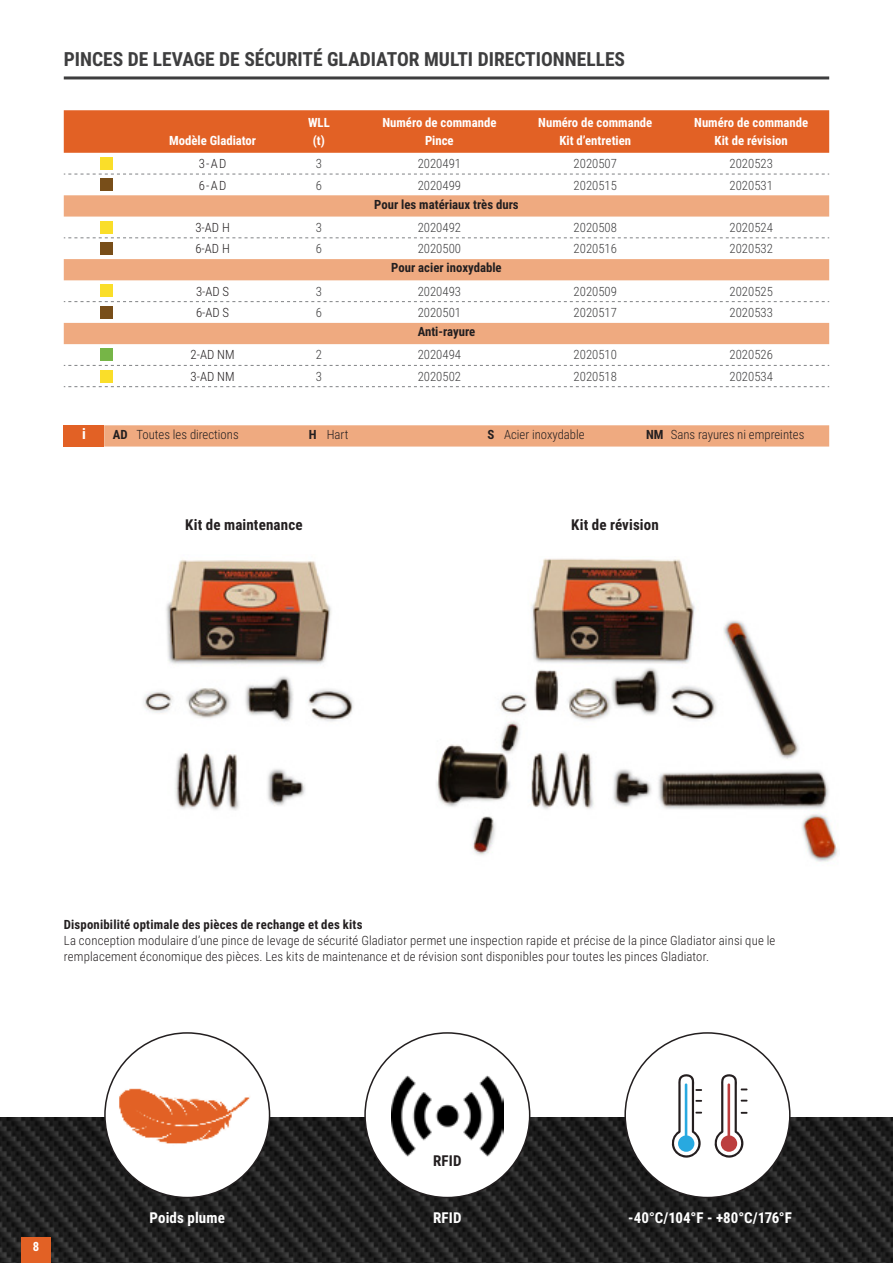
<style>
.page{position:relative;width:893px;height:1263px;background:#fff}
.page>*{position:absolute;margin:0;border:0;box-sizing:border-box;transform-origin:0 0}
._0-kop_2{font:700 19.5px "Roboto Condensed";color:#3e3e3f}
.bij-gecentreerd_bold_10{font:700 15px "Roboto Condensed";letter-spacing:.01em;color:#231f20}
.bij-diap-gecentreerd_10{font:700 15px "Roboto Condensed";letter-spacing:-.01em;color:#fff}
.bij-diap-gecentreerd_10-2{font:700 15px "Roboto Condensed";letter-spacing:.01em;color:#fff}
._1-tekst_frans{font:300 12.75px/15.8px "Roboto Condensed";letter-spacing:.01em;color:#231f20}
.t1{font:300 12.75px "Roboto Condensed";color:#3e3e3f}
._3-TK{font:700 12.75px "Roboto Condensed";color:#231f20}
.tabel_diap{font:700 12.75px/18px "Roboto Condensed";color:#fff;text-align:center}
</style>
<div class="page">
<img style="left:0;top:1117px;width:893px;height:146px">
<div style="left:105px;top:1033px;width:165px;height:164px;background:#fff;border-radius:50%"></div>
<img style="left:113px;top:1049px;width:149px;height:120px">
<div style="left:625px;top:1033px;width:165px;height:164px;background:#fff;border-radius:50%"></div>
<div style="left:365px;top:1033px;width:165px;height:164px;background:#fff;border-radius:50%"></div>
<img style="left:391px;top:1075px;width:112px;height:82px">
<svg style="left:714px;top:1074px;width:34px;height:84px"></svg>
<svg style="left:671px;top:1074px;width:31px;height:84px"></svg>
<img style="left:144px;top:560px;width:209px;height:250px">
<img style="left:436px;top:558px;width:402px;height:304px">
<hr style="left:64px;top:76px;width:765px;height:3px;background:#3e3e3f">
<div style="left:64px;top:110px;width:765px;height:43px;background:#e26125"></div>
<svg style="left:64px;top:195px;width:765px;height:149px"></svg>
<svg style="left:64px;top:174px;width:765px;height:1px"></svg>
<svg style="left:64px;top:237px;width:765px;height:1px"></svg>
<svg style="left:64px;top:301px;width:765px;height:1px"></svg>
<svg style="left:64px;top:365px;width:765px;height:1px"></svg>
<svg style="left:64px;top:386px;width:765px;height:1px"></svg>
<div style="left:100px;top:157px;width:13px;height:13px;background:#fade29"></div>
<div style="left:100px;top:178px;width:13px;height:13px;background:#784e19"></div>
<div style="left:100px;top:221px;width:13px;height:12px;background:#fade29"></div>
<div style="left:100px;top:242px;width:13px;height:13px;background:#784e19"></div>
<div style="left:100px;top:284px;width:13px;height:13px;background:#fade29"></div>
<div style="left:100px;top:306px;width:13px;height:13px;background:#784e19"></div>
<div style="left:100px;top:348px;width:13px;height:13px;background:#76b547"></div>
<div style="left:100px;top:370px;width:13px;height:12px;background:#fade29"></div>
<div style="left:64px;top:425px;width:40px;height:22px;background:#e26125"></div>
<svg style="left:104px;top:425px;width:725px;height:22px;background:#efac84"></svg>
<div style="left:21px;top:1237px;width:30px;height:26px;background:#e26125"></div>
<p class="_0-kop_2" style="left:64px;top:45px;width:563px">PINCES DE LEVAGE DE SÉCURITÉ GLADIATOR MULTI DIRECTIONNELLES</p>
<p class="tabel_diap" style="left:169px;top:131px;width:89px">Modèle Gladiator</p>
<p class="tabel_diap" style="left:308px;top:113px;width:23px">WLL</p>
<p class="tabel_diap" style="left:313px;top:131px;width:14px">(t)</p>
<p class="tabel_diap" style="left:382px;top:113px;width:116px">Numéro de commande<br>Pince</p>
<p class="tabel_diap" style="left:538px;top:113px;width:116px">Numéro de commande<br>Kit d’entretien</p>
<p class="tabel_diap" style="left:694px;top:113px;width:116px">Numéro de commande<br>Kit de révision</p>
<p class="_1-tekst_frans" style="left:199px;top:155px;width:29px">3-AD</p>
<p class="t1" style="left:316px;top:155px;width:8px">3</p>
<p class="t1" style="left:418px;top:155px;width:45px">2020491</p>
<p class="t1" style="left:574px;top:155px;width:45px">2020507</p>
<p class="t1" style="left:729px;top:155px;width:45px">2020523</p>
<p class="_1-tekst_frans" style="left:199px;top:177px;width:29px">6-AD</p>
<p class="t1" style="left:316px;top:176px;width:8px">6</p>
<p class="t1" style="left:418px;top:176px;width:45px">2020499</p>
<p class="t1" style="left:574px;top:176px;width:45px">2020515</p>
<p class="t1" style="left:729px;top:176px;width:45px">2020531</p>
<p class="_3-TK" style="left:374px;top:195px;width:146px">Pour les matériaux très durs</p>
<p class="_1-tekst_frans" style="left:195px;top:219px;width:36px">3-AD H</p>
<p class="t1" style="left:316px;top:218px;width:8px">3</p>
<p class="t1" style="left:418px;top:218px;width:45px">2020492</p>
<p class="t1" style="left:574px;top:218px;width:45px">2020508</p>
<p class="t1" style="left:729px;top:218px;width:45px">2020524</p>
<p class="_1-tekst_frans" style="left:195px;top:241px;width:36px">6-AD H</p>
<p class="t1" style="left:316px;top:240px;width:8px">6</p>
<p class="t1" style="left:418px;top:240px;width:45px">2020500</p>
<p class="t1" style="left:574px;top:240px;width:45px">2020516</p>
<p class="t1" style="left:729px;top:240px;width:45px">2020532</p>
<p class="_3-TK" style="left:391px;top:259px;width:112px">Pour acier inoxydable</p>
<p class="_1-tekst_frans" style="left:196px;top:283px;width:35px">3-AD S</p>
<p class="t1" style="left:316px;top:282px;width:8px">3</p>
<p class="t1" style="left:418px;top:282px;width:45px">2020493</p>
<p class="t1" style="left:574px;top:282px;width:45px">2020509</p>
<p class="t1" style="left:729px;top:282px;width:45px">2020525</p>
<p class="_1-tekst_frans" style="left:196px;top:304px;width:35px">6-AD S</p>
<p class="t1" style="left:316px;top:304px;width:8px">6</p>
<p class="t1" style="left:418px;top:304px;width:45px">2020501</p>
<p class="t1" style="left:574px;top:304px;width:45px">2020517</p>
<p class="t1" style="left:729px;top:304px;width:45px">2020533</p>
<p class="_3-TK" style="left:418px;top:323px;width:59px">Anti-rayure</p>
<p class="_1-tekst_frans" style="left:191px;top:346px;width:46px">2-AD NM</p>
<p class="t1" style="left:316px;top:346px;width:8px">2</p>
<p class="t1" style="left:418px;top:346px;width:45px">2020494</p>
<p class="t1" style="left:574px;top:346px;width:45px">2020510</p>
<p class="t1" style="left:729px;top:346px;width:45px">2020526</p>
<p class="_1-tekst_frans" style="left:191px;top:368px;width:46px">3-AD NM</p>
<p class="t1" style="left:316px;top:367px;width:8px">3</p>
<p class="t1" style="left:418px;top:367px;width:45px">2020502</p>
<p class="t1" style="left:574px;top:367px;width:45px">2020518</p>
<p class="t1" style="left:729px;top:367px;width:45px">2020534</p>
<p class="bij-diap-gecentreerd_10-2" style="left:82px;top:424px;width:5px">i</p>
<p class="_3-TK" style="left:113px;top:425px;width:16px">AD</p>
<p class="_1-tekst_frans" style="left:136px;top:426px;width:104px">Toutes les directions</p>
<p class="_3-TK" style="left:309px;top:425px;width:9px">H</p>
<p class="_1-tekst_frans" style="left:327px;top:426px;width:23px">Hart</p>
<p class="_3-TK" style="left:487px;top:425px;width:8px">S</p>
<p class="_1-tekst_frans" style="left:504px;top:426px;width:82px">Acier inoxydable</p>
<p class="_3-TK" style="left:646px;top:425px;width:19px">NM</p>
<p class="_1-tekst_frans" style="left:671px;top:426px;width:135px">Sans rayures ni empreintes</p>
<p class="bij-gecentreerd_bold_10" style="left:185px;top:514px;width:119px">Kit de maintenance</p>
<p class="bij-gecentreerd_bold_10" style="left:571px;top:514px;width:89px">Kit de révision</p>
<p class="_3-TK" style="left:64px;top:916px;width:300px">Disponibilité optimale des pièces de rechange et des kits</p>
<p class="_1-tekst_frans" style="left:64px;top:932px;width:713px">La conception modulaire d’une pince de levage de sécurité Gladiator permet une inspection rapide et précise de la pince Gladiator ainsi que le remplacement économique des pièces. Les kits de maintenance et de révision sont disponibles pour toutes les pinces Gladiator.</p>
<p class="tabel_diap" style="left:33px;top:1237px;width:8px">8</p>
<p class="bij-gecentreerd_bold_10" style="left:433px;top:1150px;width:30px">RFID</p>
<p class="bij-diap-gecentreerd_10-2" style="left:150px;top:1207px;width:77px">Poids plume</p>
<p class="bij-diap-gecentreerd_10-2" style="left:433px;top:1207px;width:30px">RFID</p>
<p class="bij-diap-gecentreerd_10" style="left:628px;top:1207px;width:165px">-40°C/104°F - +80°C/176°F</p>
</div>
